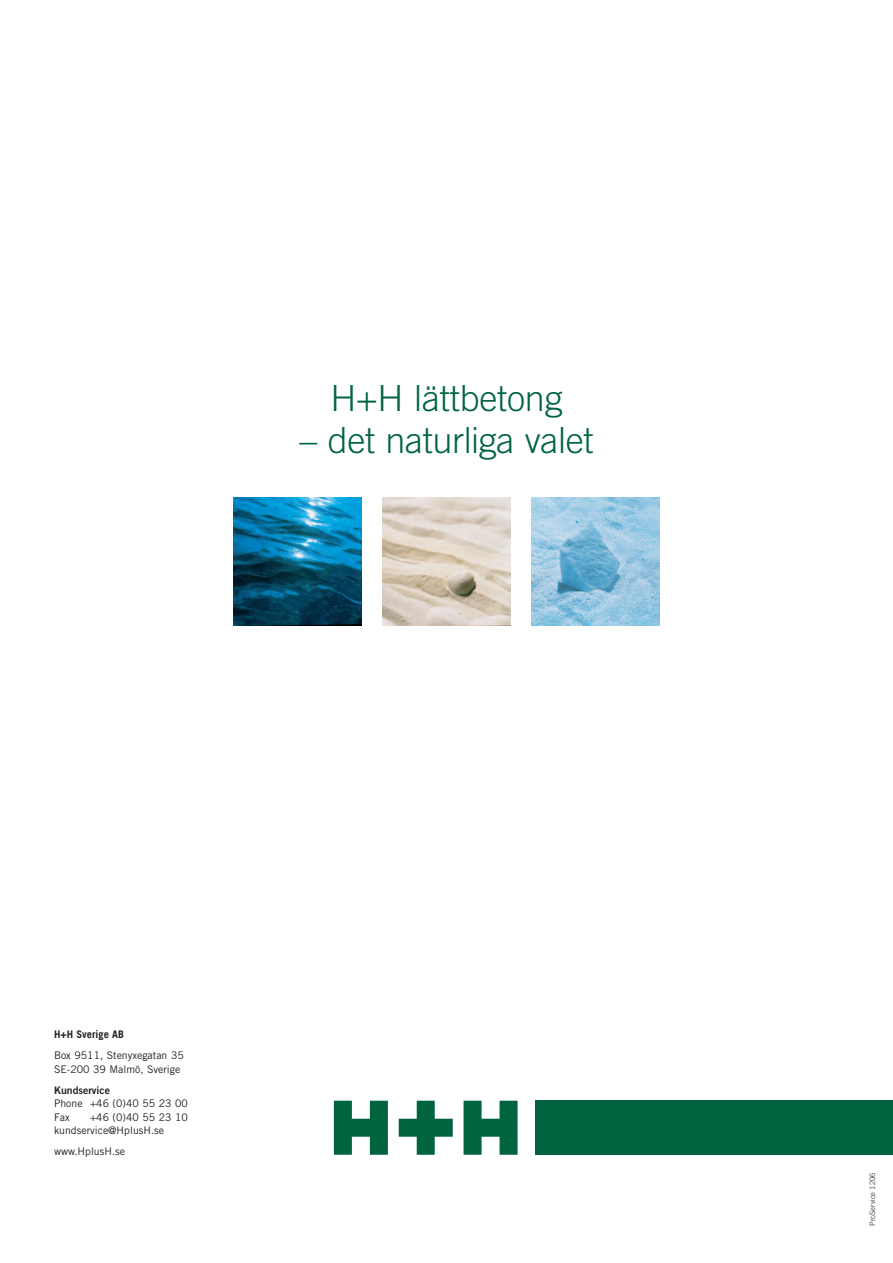
<style>
.page{position:relative;width:893px;height:1263px;background:#fff}
.page>*{position:absolute;margin:0;border:0;box-sizing:border-box;transform-origin:0 0}
.t1{font:300 36px "Trade Gothic";letter-spacing:-.01em;color:#00653f}
.t2{font:10.5px/13.5px "Trade Gothic";color:#231f20}
.t3{font:700 10.5px "Trade Gothic";color:#231f20}
.t4{font:10.5px "Trade Gothic Bold Two";color:#231f20}
.t5{font:300 7.5px "Trade Gothic";color:#231f20}
</style>
<div class="page">
<img style="left:234px;top:497px;width:127px;height:128px">
<img style="left:531px;top:497px;width:128px;height:128px">
<img style="left:383px;top:497px;width:127px;height:128px">
<div style="left:535px;top:1101px;width:191px;height:54px;background:#00653f"></div>
<div style="left:702px;top:1101px;width:191px;height:54px;background:#00653f"></div>
<svg style="left:334px;top:1101px;width:54px;height:54px"></svg>
<svg style="left:464px;top:1101px;width:54px;height:54px"></svg>
<svg style="left:399px;top:1101px;width:54px;height:54px"></svg>
<h1 class="t1" style="left:330px;top:377px;width:234px">H+H lättbetong</h1>
<h1 class="t1" style="left:300px;top:419px;width:295px">– det naturliga valet</h1>
<p class="t3" style="left:54px;top:1028px;width:71px">H+H Sverige AB</p>
<p class="t2" style="left:54px;top:1048px;width:131px">Box 9511, Stenyxegatan 35<br>SE-200 39 Malmö, Sverige</p>
<p class="t4" style="left:54px;top:1083px;width:58px">Kundservice</p>
<p class="t2" style="left:54px;top:1096px;width:135px">Phone +46 (0)40 55 23 00<br>Fax</p>
<p class="t2" style="left:54px;top:1110px;width:135px;text-indent:36px">+46 (0)40 55 23 10 kundservice@HplusH.se</p>
<p class="t2" style="left:54px;top:1144px;width:73px">www.HplusH.se</p>
<p class="t5" style="left:868px;top:1225px;width:54px;rotate:-90deg">ProService 1206</p>
</div>
